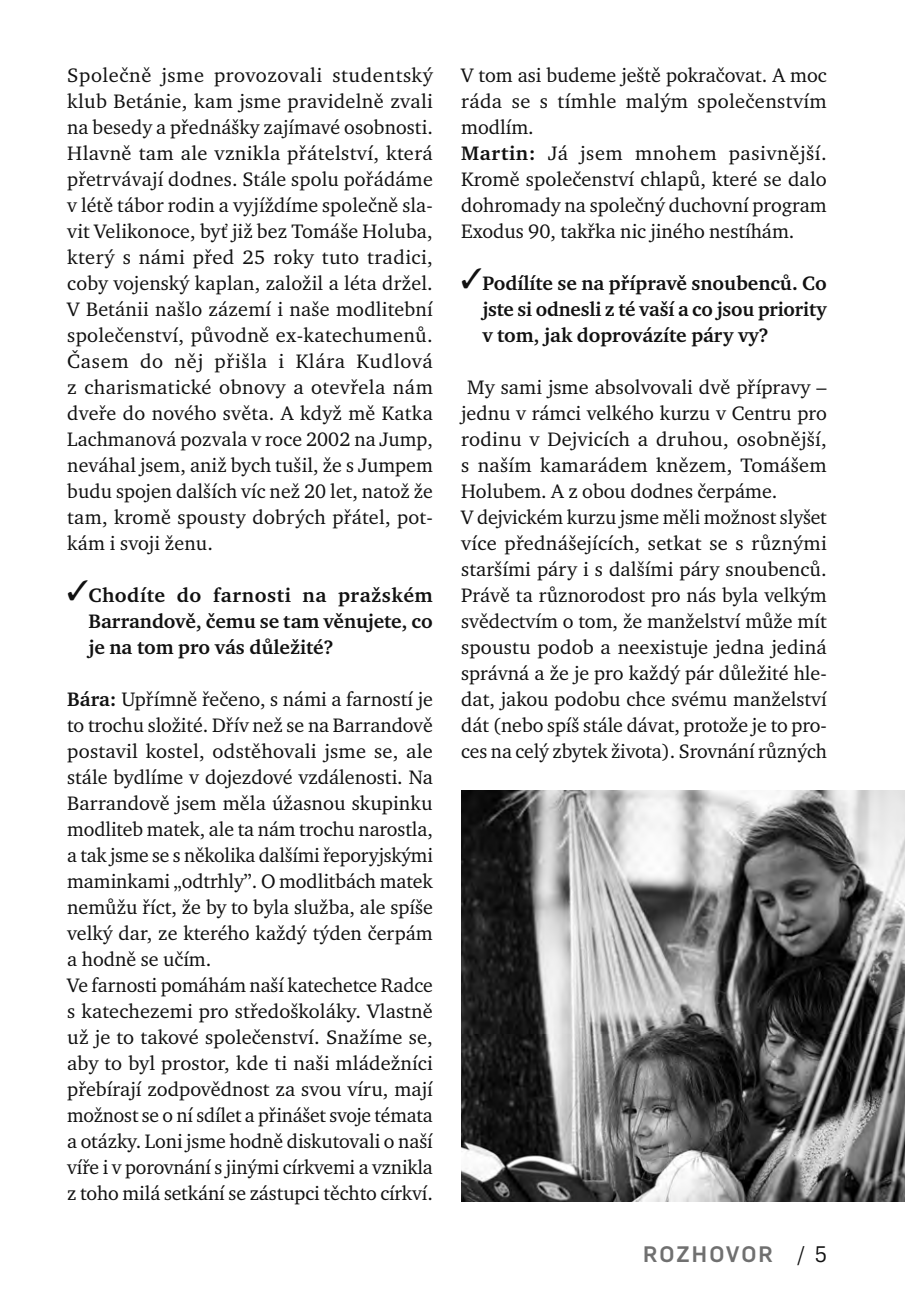
<style>
.page{position:relative;width:905px;height:1302px;background:#fff}
.page>*{position:absolute;margin:0;border:0;box-sizing:border-box;transform-origin:0 0}
.t1{font:500 22px "Flama";letter-spacing:.1em;color:#707070}
.t2{font:20px/26px "Charter Itc TCE";color:#111}
.t3{font:700 20px/26px "Charter Itc TCE";color:#111;text-align:justify}
.s1{font-weight:700}
.s2{font-weight:400;color:#111}
</style>
<div class="page">
<img style="left:461px;top:791px;width:444px;height:410px">
<p class="t2" style="left:67px;top:63px;width:367px;text-align:justify">Společně jsme provozovali studentský klub Betánie, kam jsme pravidelně zvali na besedy a přednášky zajímavé osobnosti.<br>Hlavně tam ale vznikla přátelství, která přetrvávají dodnes. Stále spolu pořádáme v létě tábor rodin a vyjíždíme společně sla&shy;vit Velikonoce, byť již bez Tomáše Holuba, který s námi před 25 roky tuto tradici, coby vojenský kaplan, založil a léta držel.<br>V Betánii našlo zázemí i naše modlitební společenství, původně ex-katechumenů.<br>Časem do něj přišla i Klára Kudlová z charismatické obnovy a otevřela nám dveře do nového světa. A když mě Katka Lachmanová pozvala v roce 2002 na Jump, neváhal jsem, aniž bych tušil, že s Jumpem budu spojen dalších víc než 20 let, natož že tam, kromě spousty dobrých přátel, pot&shy;kám i svoji ženu.</p>
<p class="t3" style="left:88px;top:583px;width:346px;text-indent:-21px">✓Chodíte do farnosti na pražském Barrandově, čemu se tam věnujete, co je na tom pro vás důležité?</p>
<p class="t2" style="left:67px;top:687px;width:367px"><span class="s1">Bára:</span> Upřímně řečeno, s námi a farností je to trochu složité. Dřív než se na Barrandově postavil kostel, odstěhovali jsme se, ale stále bydlíme v dojezdové vzdálenosti. Na Barrandově jsem měla úžasnou skupinku modliteb matek, ale ta nám trochu narostla, a tak jsme se s několika dalšími řeporyjskými maminkami „odtrhly”. O modlitbách matek nemůžu říct, že by to byla služba, ale spíše velký dar, ze kterého každý týden čerpám a hodně se učím.<br>Ve farnosti pomáhám naší katechetce Radce s katechezemi pro středoškoláky. Vlastně už je to takové společenství. Snažíme se, aby to byl prostor, kde ti naši mládežníci přebírají zodpovědnost za svou víru, mají možnost se o ní sdílet a přinášet svoje témata a otázky. Loni jsme hodně diskutovali o naší víře i v porovnání s jinými církvemi a vznikla z toho milá setkání se zástupci těchto církví.</p>
<p class="t2" style="left:461px;top:63px;width:367px">V tom asi budeme ještě pokračovat. A moc ráda se s tímhle malým společenstvím modlím.<br><span class="s1">Martin:</span> Já jsem mnohem pasivnější.<br>Kromě společenství chlapů, které se dalo dohromady na společný duchovní program Exodus 90, takřka nic jiného nestíhám.</p>
<p class="t3" style="left:482px;top:271px;width:346px;text-indent:-21px">✓Podílíte se na přípravě snoubenců. Co jste si odnesli z té vaší a co jsou priority v tom, jak doprovázíte páry vy?</p>
<p class="t2" style="left:461px;top:375px;width:367px;text-indent:6px">My sami jsme absolvovali dvě přípravy – jednu v rámci velkého kurzu v Centru pro rodinu v Dejvicích a druhou, osobnější, s naším kamarádem knězem, Tomášem Holubem. A z obou dodnes čerpáme.<br>V dejvickém kurzu jsme měli možnost slyšet více přednášejících, setkat se s různými staršími páry i s dalšími páry snoubenců.<br>Právě ta různorodost pro nás byla velkým svědectvím o tom, že manželství může mít spoustu podob a neexistuje jedna jediná správná a že je pro každý pár důležité hle&shy;dat, jakou podobu chce svému manželství dát (nebo spíš stále dávat, protože je to pro&shy;ces na celý zbytek života). Srovnání různých</p>
<p class="t1" style="left:643px;top:1245px;width:185px">ROZHOVOR <span class="s2">/ 5</span></p>
</div>
